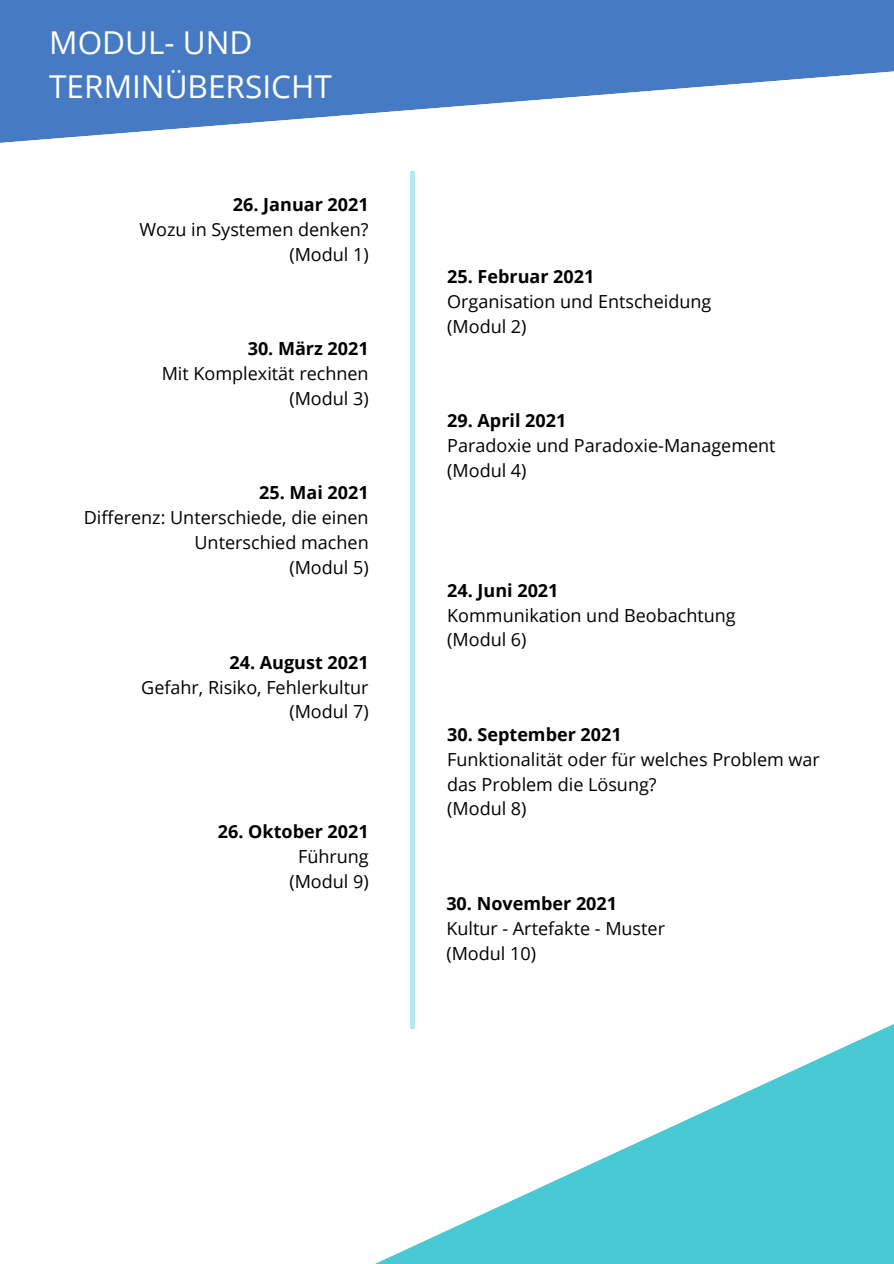
<style>
.page{position:relative;width:894px;height:1264px;background:#fff}
.page>*{position:absolute;margin:0;border:0;box-sizing:border-box;transform-origin:0 0}
.t1{font:31.5px/43.3px "Open Sans";color:#fff}
.t2{font:18px/24.8px "Open Sans";color:#000}
.t3{font:700 18px "Open Sans";color:#000}
</style>
<div class="page">
<svg style="left:377px;top:852px;width:516px;height:411px"></svg>
<svg style="left:0;top:0;width:893px;height:143px;fill:#467bc3"></svg>
<hr style="left:410px;top:171px;width:4px;height:857px;background:#b5e9ed">
<h1 class="t1" style="left:49px;top:20px;width:284px">MODUL- UND<br>TERMINÜBERSICHT</h1>
<p class="t3" style="left:233px;top:192px;width:137px">26. Januar 2021</p>
<p class="t2" style="left:139px;top:216px;width:231px;text-align:right">Wozu in Systemen denken? (Modul 1)</p>
<p class="t3" style="left:248px;top:336px;width:122px">30. März 2021</p>
<p class="t2" style="left:162px;top:361px;width:208px;text-align:right">Mit Komplexität rechnen (Modul 3)</p>
<p class="t3" style="left:259px;top:480px;width:111px">25. Mai 2021</p>
<p class="t2" style="left:84px;top:505px;width:286px;text-align:right">Differenz: Unterschiede, die einen<br>Unterschied machen<br>(Modul 5)</p>
<p class="t3" style="left:229px;top:649px;width:141px">24. August 2021</p>
<p class="t2" style="left:141px;top:674px;width:229px;text-align:right">Gefahr, Risiko, Fehlerkultur (Modul 7)</p>
<p class="t3" style="left:218px;top:819px;width:152px">26. Oktober 2021</p>
<p class="t2" style="left:289px;top:843px;width:81px;text-align:center">Führung (Modul 9)</p>
<p class="t3" style="left:447px;top:264px;width:149px">25. Februar 2021</p>
<p class="t2" style="left:447px;top:288px;width:265px">Organisation und Entscheidung (Modul 2)</p>
<p class="t3" style="left:447px;top:408px;width:121px">29. April 2021</p>
<p class="t2" style="left:447px;top:433px;width:330px">Paradoxie und Paradoxie-Management (Modul 4)</p>
<p class="t3" style="left:447px;top:577px;width:113px">24. Juni 2021</p>
<p class="t2" style="left:447px;top:602px;width:290px">Kommunikation und Beobachtung (Modul 6)</p>
<p class="t3" style="left:447px;top:721px;width:176px">30. September 2021</p>
<p class="t2" style="left:447px;top:746px;width:374px">Funktionalität oder für welches Problem war das Problem die Lösung?<br>(Modul 8)</p>
<p class="t3" style="left:446px;top:891px;width:172px">30. November 2021</p>
<p class="t2" style="left:446px;top:915px;width:220px">Kultur - Artefakte - Muster (Modul 10)</p>
</div>
